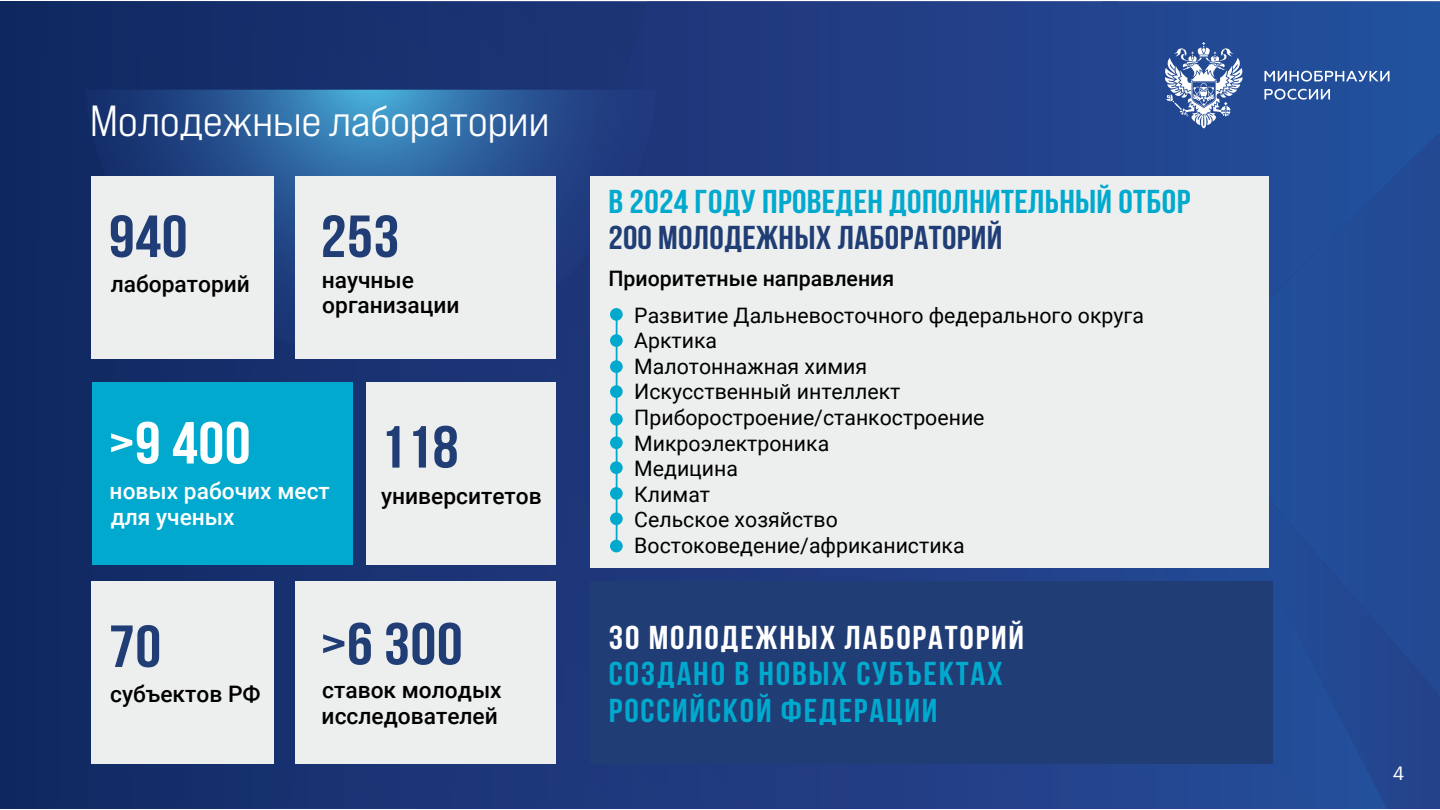
<style>
.page{position:relative;width:1440px;height:810px;background:#fff}
.page>*{position:absolute;margin:0;border:0;box-sizing:border-box;transform-origin:0 0}
.t1{font:700 59.25px "Bebas Neue";letter-spacing:.01em;color:#203d75;scale:1.1 1}
.t2{font:700 59.25px "Bebas Neue";color:#fff;scale:1.1 1}
.t3{font:500 expanded 43.5px "Bebas Neue Pro";letter-spacing:-.015em;color:#fff}
.t4{font:700 33.08px/36.5px "Bebas Neue";letter-spacing:.05em;color:#00a9cd;scale:1.1 1}
.t5{font:700 33.08px "Bebas Neue";letter-spacing:.01em;color:#00a9cd;scale:1.1 1}
.t6{font:700 33.08px "Bebas Neue";letter-spacing:.01em;color:#203d75;scale:1.1 1}
.t7{font:700 33.08px "Bebas Neue";letter-spacing:.05em;color:#fff;scale:1.1 1}
.t8{font:500 22.73px/24.8px "Roboto";color:#000}
.t9{font:500 22.73px "Roboto";color:#fff}
.t10{font:21.3px/25.6px "Roboto";color:#000}
.t11{font:500 21.3px "Roboto";color:#000}
.t12{font:18.83px "Graphik LCG";color:#fff}
</style>
<div class="page">
<div style="left:0;top:1px;width:1440px;height:808px;background:linear-gradient(to right,#152a63,#274c9a)"></div>
<svg style="left:85px;top:91px;width:571px;height:264px;background:#275390"></svg>
<svg style="left:1264px;top:71px;width:125px;height:11px"></svg>
<svg style="left:1264px;top:89px;width:66px;height:11px"></svg>
<svg style="left:1028px;top:1px;width:216px;height:175px;background:#2e5095"></svg>
<svg style="left:85px;top:90px;width:679px;height:1px"></svg>
<div style="left:92px;top:176px;width:182px;height:182px;background:#ecefed"></div>
<div style="left:591px;top:176px;width:678px;height:392px;background:#ecefed"></div>
<div style="left:295px;top:176px;width:261px;height:182px;background:#ecefed"></div>
<div style="left:92px;top:581px;width:182px;height:182px;background:#ecefed"></div>
<div style="left:295px;top:581px;width:261px;height:182px;background:#ecefed"></div>
<div style="left:590px;top:581px;width:683px;height:182px;background:#203d75"></div>
<div style="left:366px;top:382px;width:190px;height:182px;background:#ecefed"></div>
<div style="left:92px;top:382px;width:261px;height:182px;background:#00a9cd"></div>
<div style="left:616px;top:314px;width:1px;height:236px;border:1px solid #00a9cd"></div>
<div style="left:610px;top:308px;width:13px;height:13px;background:#00a9cd;border-radius:50%"></div>
<div style="left:610px;top:461px;width:13px;height:13px;background:#00a9cd;border-radius:50%"></div>
<div style="left:610px;top:487px;width:13px;height:13px;background:#00a9cd;border-radius:50%"></div>
<div style="left:610px;top:512px;width:13px;height:13px;background:#00a9cd;border-radius:50%"></div>
<div style="left:610px;top:540px;width:13px;height:12px;background:#00a9cd;border-radius:50%"></div>
<div style="left:610px;top:436px;width:13px;height:13px;background:#00a9cd;border-radius:50%"></div>
<div style="left:610px;top:413px;width:13px;height:13px;background:#00a9cd;border-radius:50%"></div>
<div style="left:610px;top:385px;width:13px;height:13px;background:#00a9cd;border-radius:50%"></div>
<div style="left:610px;top:360px;width:13px;height:13px;background:#00a9cd;border-radius:50%"></div>
<div style="left:610px;top:334px;width:13px;height:13px;background:#00a9cd;border-radius:50%"></div>
<h2 class="t3" style="left:90px;top:94px;width:461px">Молодежные лаборатории</h2>
<h1 class="t1" style="left:109px;top:204px;width:73px">940</h1>
<p class="t8" style="left:111px;top:271px;width:141px">лабораторий</p>
<h1 class="t1" style="left:321px;top:204px;width:73px">253</h1>
<p class="t8" style="left:322px;top:266px;width:140px">научные организации</p>
<h1 class="t2" style="left:108px;top:411px;width:131px">&gt;9 400</h1>
<h1 class="t1" style="left:380px;top:415px;width:73px">118</h1>
<p class="t9" style="left:110px;top:475px;width:222px">новых рабочих мест</p>
<p class="t8" style="left:381px;top:483px;width:162px">университетов</p>
<p class="t9" style="left:111px;top:501px;width:126px">для ученых</p>
<h1 class="t1" style="left:109px;top:614px;width:49px">70</h1>
<p class="t8" style="left:110px;top:681px;width:152px">субъектов РФ</p>
<h1 class="t1" style="left:321px;top:612px;width:131px">&gt;6 300</h1>
<p class="t8" style="left:322px;top:676px;width:182px;line-height:25.6px">ставок молодых исследователей</p>
<h3 class="t5" style="left:609px;top:183px;width:530px">В 2024 году проведен дополнительный отбор</h3>
<h3 class="t6" style="left:609px;top:220px;width:360px">200 молодежных лабораторий</h3>
<p class="t11" style="left:608px;top:263px;width:287px">Приоритетные направления</p>
<p class="t10" style="left:634px;top:302px;width:511px">Развитие Дальневосточного федерального округа<br>Арктика<br>Малотоннажная химия<br>Искусственный интеллект<br>Приборостроение/станкостроение<br>Микроэлектроника<br>Медицина<br>Климат<br>Сельское хозяйство<br>Востоковедение/африканистика</p>
<h3 class="t7" style="left:609px;top:619px;width:379px">30 молодежных лабораторий</h3>
<h3 class="t4" style="left:609px;top:655px;width:360px">создано в новых субъектах<br>Российской Федерации</h3>
<p class="t12" style="left:1392px;top:759px;width:13px">4</p>
</div>
